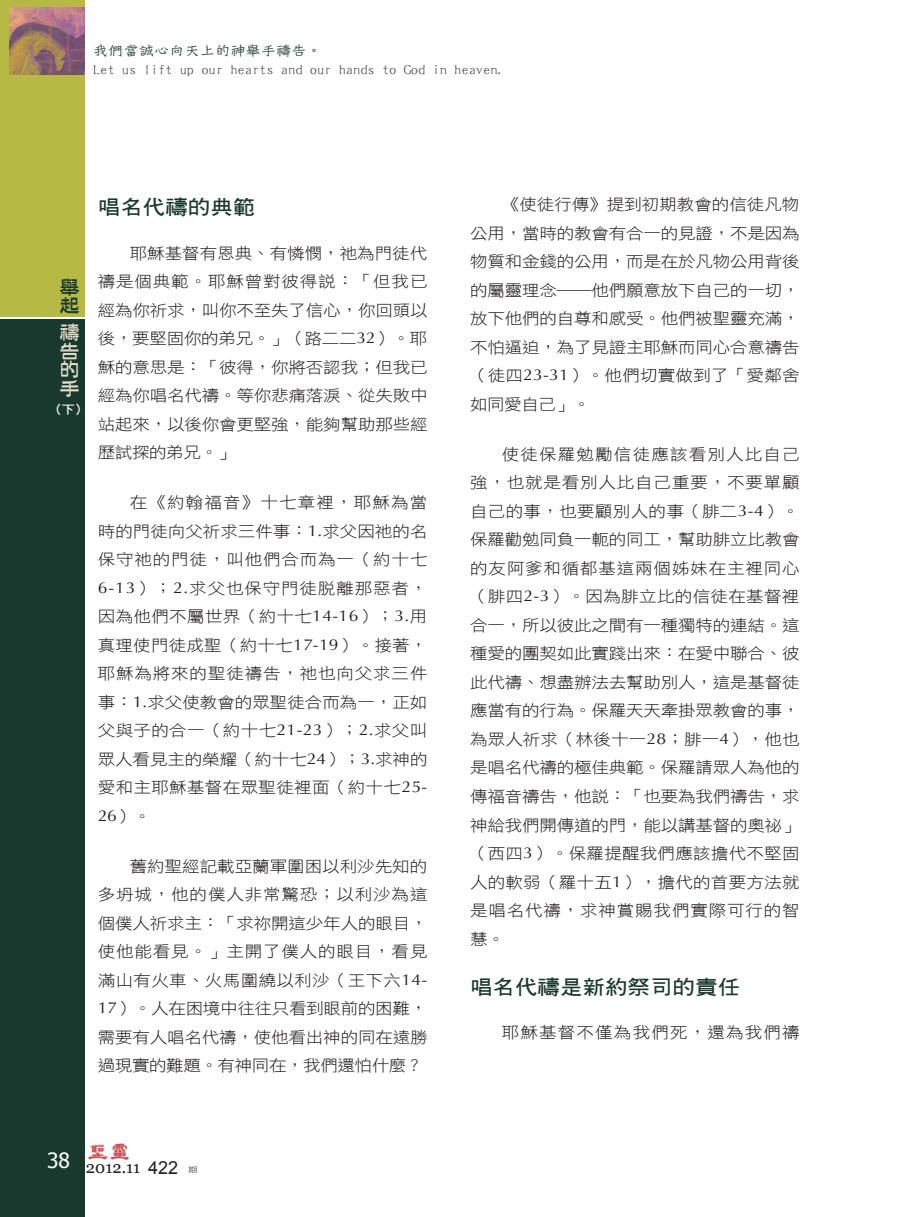
<style>
.page{position:relative;width:906px;height:1217px;background:#fff}
.page>*{position:absolute;margin:0;border:0;box-sizing:border-box;transform-origin:0 0}
.大標{font:20.25px "DF Hei W7 WIN BF";color:#19392f;scale:1.11 1}
.t1{font:18.9px/18.5px "DF Ya Yi W6 WIN BF";color:#e3dbc9;text-align:justify;scale:1.11 1}
.t2{font:18.9px/18.5px "DF Ya Yi W6 WIN BF";color:#19392f;scale:1.11 1}
.t3{font:16.5px "Georgia";color:#231f20}
.t4{font:15.75px/28.5px "DF Hei W3 WIN BF";letter-spacing:-.01em;color:#231f20;text-align:justify;scale:1.11 1}
.t5{font:15.75px "DF Hei W3 WIN BF";letter-spacing:.065em;color:#231f20;scale:1.11 1}
.t6{font:15.3px "DF Tie Xian W3 WIN BF";letter-spacing:-.05em;color:#57585a;scale:1.05 1}
.t7{font:15.3px "DF Tie Xian W3 WIN BF";letter-spacing:-.05em;color:#19392f;scale:1.05 1}
.t8{font:12.15px "DF Hei W7 WIN BF";color:#fff;scale:1.11 1}
.t9{font:7.5px "DF Hei W5 WIN BF";color:#57585a;scale:1.25 1}
.s1{font-family:"Optima"}
.s2{font-family:"Arial";font-size:18px}
</style>
<div class="page">
<img style="left:88px;top:1143px;width:41px;height:18px">
<div style="left:0;top:0;width:84px;height:316px;background:#b6ba45"></div>
<div style="left:0;top:319px;width:84px;height:897px;background:#19392f"></div>
<img style="left:10px;top:7px;width:74px;height:67px">
<p class="t7" style="left:93px;top:42px;width:220px">我們當誠心向天上的神舉手禱告。</p>
<p class="t6" style="left:93px;top:62px;width:394px">Let us lift up our hearts and our hands to God in heaven.</p>
<p class="t2" style="left:59px;top:277px;width:20px">舉起</p>
<p class="t1" style="left:59px;top:323px;width:19px">禱告的手</p>
<p class="t8" style="left:50px;top:403px;width:34px">（下）</p>
<p class="大標" style="left:98px;top:197px;width:143px">唱名代禱的典範</p>
<p class="t4" style="left:98px;top:238px;width:298px;text-indent:32px">耶穌基督有恩典、有憐憫，祂為門徒代禱是個典範。耶穌曾對彼得說：「但我已經為你祈求，叫你不至失了信心，你回頭以後，要堅固你的弟兄。」（路二二<span class="s1">32</span>）。耶穌的意思是：「彼得，你將否認我；但我已經為你唱名代禱。等你悲痛落淚、從失敗中站起來，以後你會更堅強，能夠幫助那些經歷試探的弟兄。」</p>
<p class="t4" style="left:98px;top:488px;width:299px;text-indent:32px">在《約翰福音》十七章裡，耶穌為當時的門徒向父祈求三件事：<span class="s1">1.</span>求父因祂的名保守祂的門徒，叫他們合而為一（約十七<span class="s1">6-13</span>）；<span class="s1">2.</span>求父也保守門徒脫離那惡者，因為他們不屬世界（約十七<span class="s1">14-16</span>）；<span class="s1">3.</span>用真理使門徒成聖（約十七<span class="s1">17-19</span>）。接著，耶穌為將來的聖徒禱告，祂也向父求三件事：<span class="s1">1.</span>求父使教會的眾聖徒合而為一，正如父與子的合一（約十七<span class="s1">21-23</span>）；<span class="s1">2.</span>求父叫眾人看見主的榮耀（約十七<span class="s1">24</span>）；<span class="s1">3.</span>求神的愛和主耶穌基督在眾聖徒裡面（約十七<span class="s1">25- 26</span>）。</p>
<p class="t4" style="left:98px;top:851px;width:298px;text-indent:32px">舊約聖經記載亞蘭軍圍困以利沙先知的多坍城，他的僕人非常驚恐；以利沙為這個僕人祈求主：「求祢開這少年人的眼目，使他能看見。」主開了僕人的眼目，看見滿山有火車、火馬圍繞以利沙（王下六<span class="s1">14- 17</span>）。人在困境中往往只看到眼前的困難，需要有人唱名代禱，使他看出神的同在遠勝過現實的難題。有神同在，我們還怕什麼？</p>
<p class="t4" style="left:470px;top:190px;width:298px;text-indent:32px">《使徒行傳》提到初期教會的信徒凡物公用，當時的教會有合一的見證，不是因為物質和金錢的公用，而是在於凡物公用背後的屬靈理念──他們願意放下自己的一切，放下他們的自尊和感受。他們被聖靈充滿，不怕逼迫，為了見證主耶穌而同心合意禱告（徒四<span class="s1">23-31</span>）。他們切實做到了「愛鄰舍如同愛自己」。</p>
<p class="t4" style="left:470px;top:439px;width:298px;text-indent:32px">使徒保羅勉勵信徒應該看別人比自己強，也就是看別人比自己重要，不要單顧自己的事，也要顧別人的事（腓二<span class="s1">3-4</span>）。保羅勸勉同負一軛的同工，幫助腓立比教會的友阿爹和循都基這兩個姊妹在主裡同心（腓四<span class="s1">2-3</span>）。因為腓立比的信徒在基督裡合一，所以彼此之間有一種獨特的連結。這種愛的團契如此實踐出來：在愛中聯合、彼此代禱、想盡辦法去幫助別人，這是基督徒應當有的行為。保羅天天牽掛眾教會的事，為眾人祈求（林後十一<span class="s1">28</span>；腓一<span class="s1">4</span>），他也是唱名代禱的極佳典範。保羅請眾人為他的傳福音禱告，他說：「也要為我們禱告，求神給我們開傳道的門，能以講基督的奧祕」（西四<span class="s1">3</span>）。保羅提醒我們應該擔代不堅固人的軟弱（羅十五<span class="s1">1</span>），擔代的首要方法就是唱名代禱，求神賞賜我們實際可行的智慧。</p>
<p class="大標" style="left:470px;top:976px;width:245px">唱名代禱是新約祭司的責任</p>
<p class="t5" style="left:502px;top:1024px;width:270px">耶穌基督不僅為我們死，還為我們禱</p>
<p class="t3" style="left:47px;top:1156px;width:133px"><sup>38</sup> 2012.11 <span class="s2">422</span></p>
<p class="t9" style="left:188px;top:1165px;width:9px">期</p>
</div>
